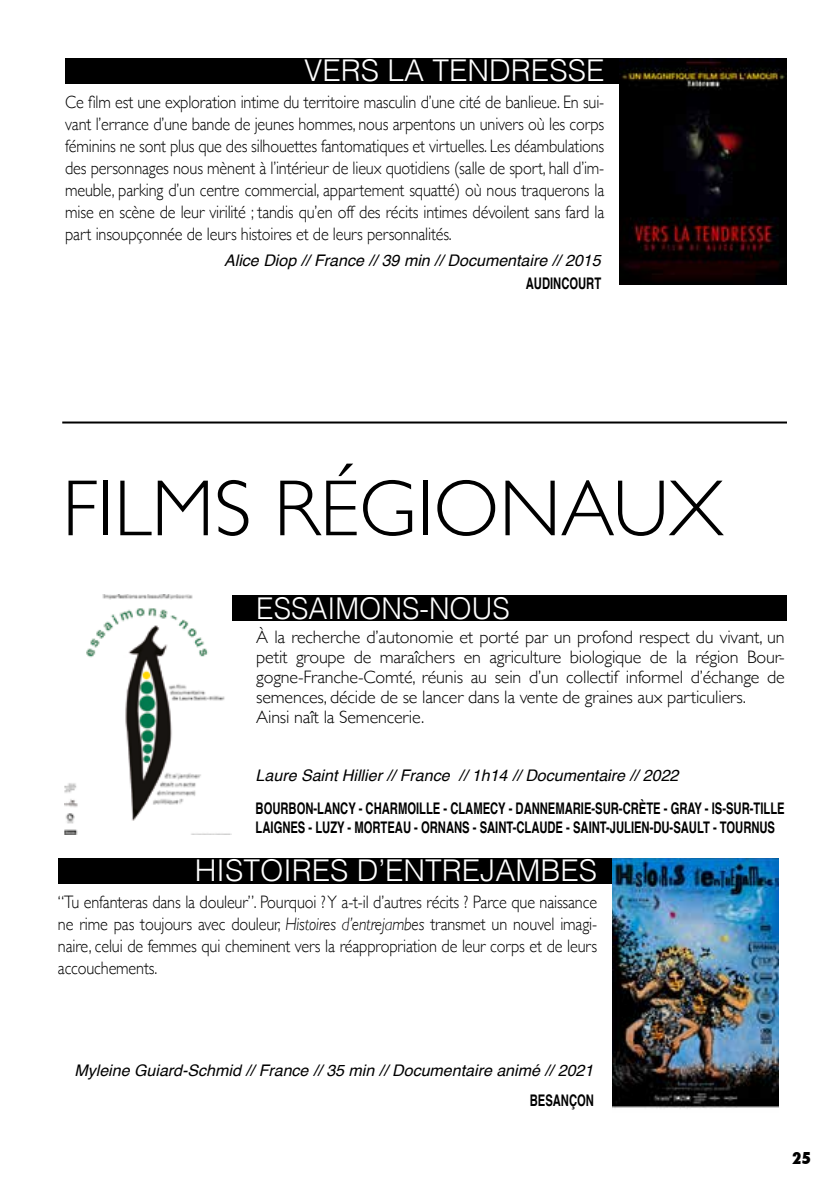
<style>
.page{position:relative;width:840px;height:1191px;background:#fff}
.page>*{position:absolute;margin:0;border:0;box-sizing:border-box;transform-origin:0 0}
.t1{font:300 80px "Gill Sans";color:#000}
.t2{font:300 30px "Helvetica";color:#fff}
.t3{font:300 30px "Helvetica";color:#fff;scale:.95 1}
.t4{font:300 18px/22px "Gill Sans";letter-spacing:-.01em;color:#000;text-align:justify;scale:.9 1}
.t5{font:300 18px/20px "Gill Sans";letter-spacing:-.01em;color:#000}
.t6{font:700 16px/19.2px "Helvetica";color:#000;scale:.7 1}
.t7{font:italic 16px "Helvetica";color:#000}
.t8{font:800 condensed 16px "Futura";color:#000}
.s1{font-style:italic}
</style>
<div class="page">
<div style="left:65px;top:58px;width:555px;height:25px;background:#000"></div>
<img style="left:619px;top:58px;width:166px;height:227px">
<div style="left:218px;top:595px;width:568px;height:25px;background:#000"></div>
<img style="left:64px;top:594px;width:167px;height:240px">
<div style="left:58px;top:858px;width:555px;height:25px;background:#000"></div>
<img style="left:612px;top:858px;width:166px;height:251px">
<hr style="left:62px;top:421px;width:724px;height:2px;background:#000">
<h2 class="t2" style="left:304px;top:52px;width:302px">VERS LA TENDRESSE</h2>
<p class="t4" style="left:65px;top:90px;width:600px">Ce film est une exploration intime du territoire masculin d’une cité de banlieue. En sui&shy;vant l’errance d’une bande de jeunes hommes, nous arpentons un univers où les corps féminins ne sont plus que des silhouettes fantomatiques et virtuelles. Les déambulations des personnages nous mènent à l’intérieur de lieux quotidiens (salle de sport, hall d’im&shy;meuble, parking d’un centre commercial, appartement squatté) où nous traquerons la mise en scène de leur virilité ; tandis qu’en off des récits intimes dévoilent sans fard la part insoupçonnée de leurs histoires et de leurs personnalités.</p>
<p class="t7" style="left:224px;top:247px;width:378px">Alice Diop // France // 39 min // Documentaire // 2015</p>
<p class="t6" style="left:525px;top:274px;width:109px">AUDINCOURT</p>
<h1 class="t1" style="left:62px;top:446px;width:662px">FILMS RÉGIONAUX</h1>
<h2 class="t3" style="left:256px;top:589px;width:268px">ESSAIMONS-NOUS</h2>
<p class="t5" style="left:256px;top:626px;width:529px">À la recherche d’autonomie et porté par un profond respect du vivant, un petit groupe de maraîchers en agriculture biologique de la région Bour&shy;gogne-Franche-Comté, réunis au sein d’un collectif informel d’échange de semences, décide de se lancer dans la vente de graines aux particuliers.<br>Ainsi naît la Semencerie.</p>
<p class="t7" style="left:255px;top:763px;width:424px">Laure Saint Hillier // France // 1h14 // Documentaire // 2022</p>
<p class="t6" style="left:255px;top:799px;width:756px">BOURBON-LANCY - CHARMOILLE - CLAMECY - DANNEMARIE-SUR-CRÈTE - GRAY - IS-SUR-TILLE<br>LAIGNES - LUZY - MORTEAU - ORNANS - SAINT-CLAUDE - SAINT-JULIEN-DU-SAULT - TOURNUS</p>
<h2 class="t2" style="left:195px;top:851px;width:403px">HISTOIRES D’ENTREJAMBES</h2>
<p class="t4" style="left:58px;top:890px;width:600px">“Tu enfanteras dans la douleur”. Pourquoi ? Y a-t-il d’autres récits ? Parce que naissance ne rime pas toujours avec douleur, <span class="s1">Histoires d’entrejambes</span> transmet un nouvel imagi&shy;naire, celui de femmes qui cheminent vers la réappropriation de leur corps et de leurs accouchements.</p>
<p class="t7" style="left:74px;top:1058px;width:520px">Myleine Guiard-Schmid // France // 35 min // Documentaire animé // 2021</p>
<p class="t6" style="left:529px;top:1090px;width:93px">BESANÇON</p>
<p class="t8" style="left:791px;top:1147px;width:21px">25</p>
</div>
